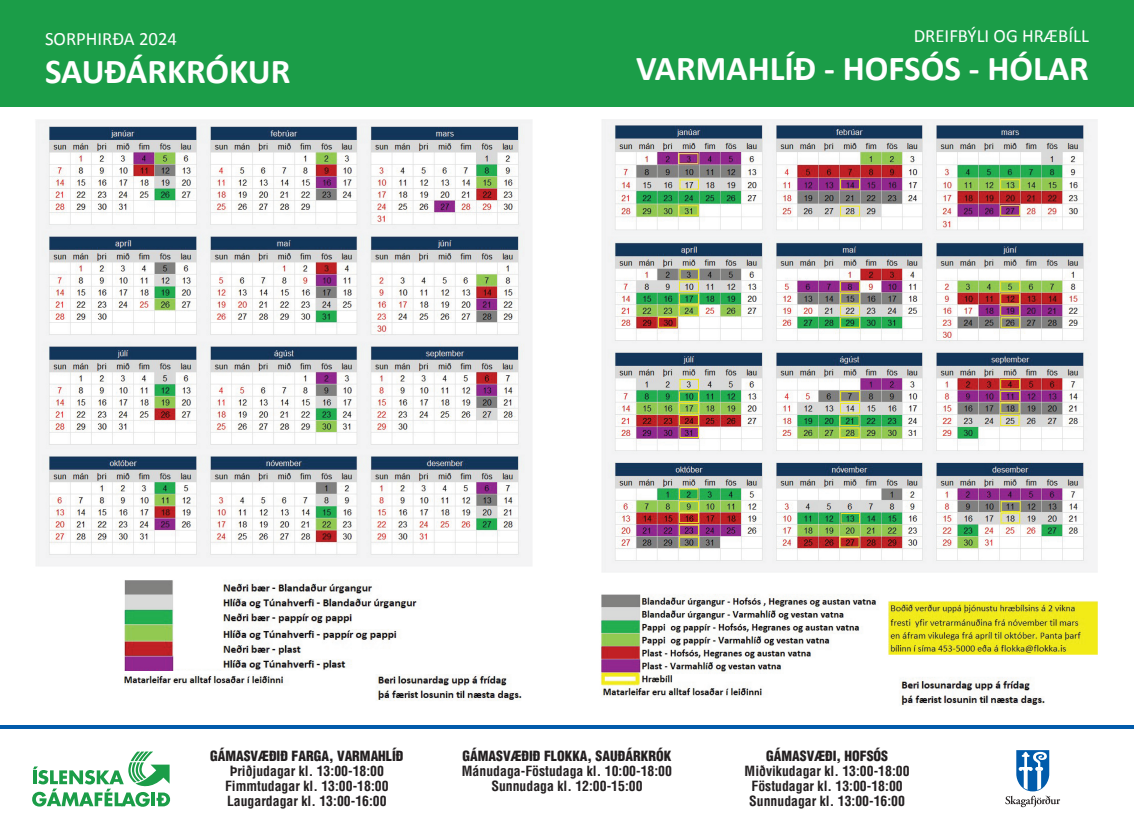
<style>
.page{position:relative;width:1134px;height:833px;background:#fff}
.page>*{position:absolute;margin:0;border:0;box-sizing:border-box;transform-origin:0 0}
.t1{font:700 35px "Calibri";color:#fff}
.t2{font:18.75px "Calibri";color:#fff}
.t3{font:700 condensed 13.75px/15px "Helvetica";color:#231f20;text-align:center}
.t4{font:900 condensed 13.75px "Helvetica";color:#231f20}
</style>
<div class="page">
<div style="left:0;top:0;width:1134px;height:106px;background:#1b9d48"></div>
<img style="left:36px;top:120px;width:496px;height:551px">
<img style="left:594px;top:119px;width:540px;height:610px">
<svg style="left:32px;top:751px;width:139px;height:56px"></svg>
<img style="left:377px;top:674px;width:145px;height:27px">
<img style="left:125px;top:674px;width:159px;height:11px">
<svg style="left:0;top:724px;width:1134px;height:4px;fill:#015bab"></svg>
<svg style="left:1005px;top:750px;width:55px;height:57px"></svg>
<h2 class="t2" style="left:45px;top:27px;width:134px">SORPHIRÐA 2024</h2>
<h1 class="t1" style="left:45px;top:46px;width:247px">SAUÐÁRKRÓKUR</h1>
<h2 class="t2" style="left:914px;top:25px;width:177px">DREIFBÝLI OG HRÆBÍLL</h2>
<h1 class="t1" style="left:636px;top:44px;width:454px">VARMAHLÍÐ - HOFSÓS - HÓLAR</h1>
<p class="t4" style="left:210px;top:747px;width:195px">GÁMASVÆÐIÐ FARGA, VARMAHLÍÐ</p>
<p class="t3" style="left:225px;top:763px;width:165px">Þriðjudagar kl. 13:00-18:00<br>Fimmtudagar kl. 13:00-18:00<br>Laugardagar kl. 13:00-16:00</p>
<p class="t4" style="left:463px;top:747px;width:210px">GÁMASVÆÐIÐ FLOKKA, SAUÐÁRKRÓK</p>
<p class="t3" style="left:462px;top:763px;width:212px">Mánudaga-Föstudaga kl. 10:00-18:00<br>Sunnudaga kl. 12:00-15:00</p>
<p class="t4" style="left:766px;top:747px;width:123px">GÁMASVÆÐI, HOFSÓS</p>
<p class="t3" style="left:745px;top:763px;width:166px">Miðvikudagar kl. 13:00-18:00<br>Föstudagar kl. 13:00-18:00<br>Sunnudagar kl. 13:00-16:00</p>
</div>
